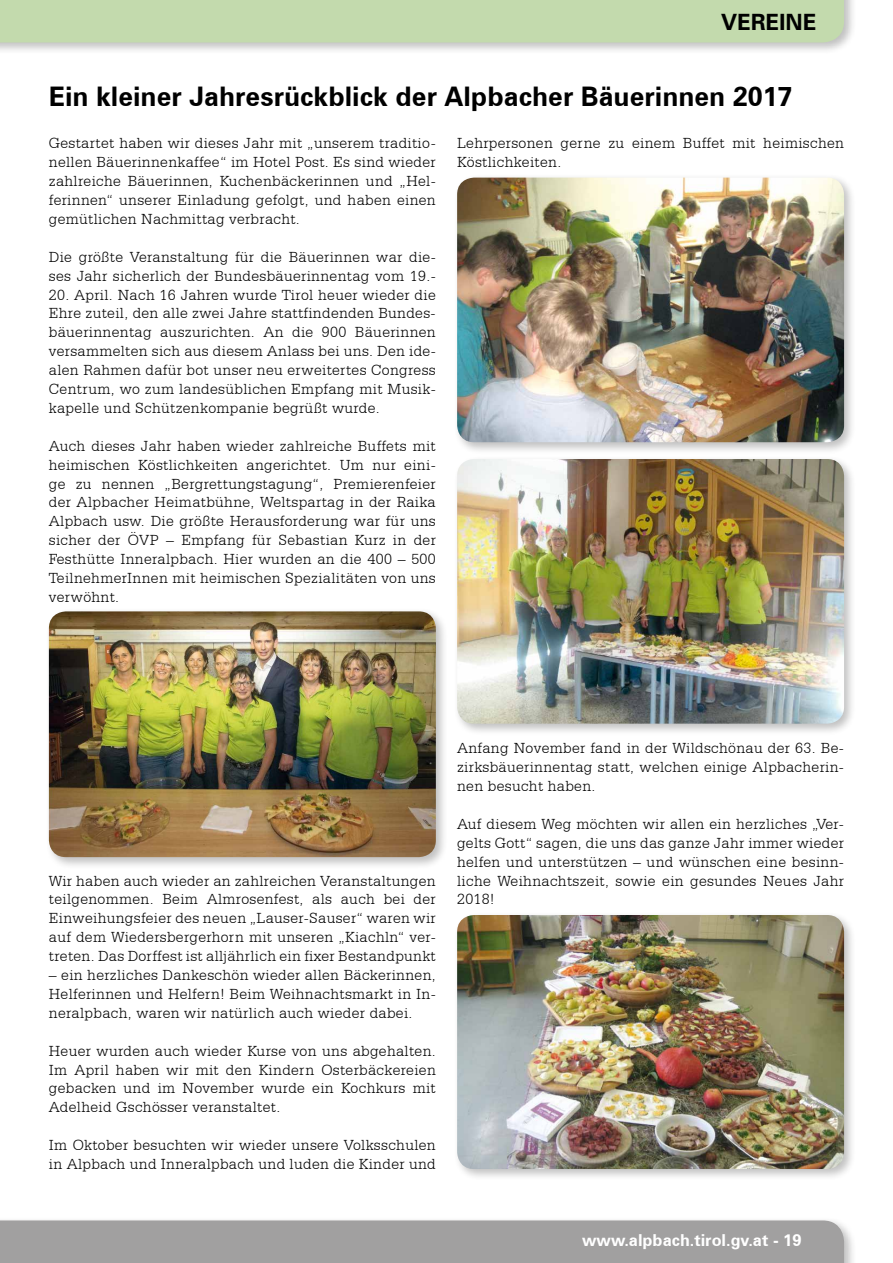
<style>
.page{position:relative;width:893px;height:1263px;background:#fff}
.page>*{position:absolute;margin:0;border:0;box-sizing:border-box;transform-origin:0 0}
.t1{font:700 27px "Zurich BT";color:#000}
.t2{font:700 22.5px "Zurich BT";color:#000}
.t3{font:700 16.5px "Zurich BT";color:#fff}
.t4{font:300 15.75px/18.9px "Serifa BT";letter-spacing:.02em;color:#000;text-align:justify}
</style>
<div class="page">
<div style="left:0;top:1216px;width:857px;height:47px;background:#000;opacity:.25"></div>
<div style="left:0;top:1220px;width:844px;height:43px;background:#a1a0a0"></div>
<div style="left:0;top:0;width:857px;height:55px;background:#000;opacity:.25"></div>
<div style="left:0;top:0;width:844px;height:43px;background:#c3daad"></div>
<div style="left:45px;top:607px;width:403px;height:263px;background:#000;opacity:.25"></div>
<img style="left:49px;top:611px;width:387px;height:246px">
<div style="left:453px;top:174px;width:403px;height:281px;background:#000;opacity:.25"></div>
<img style="left:457px;top:178px;width:387px;height:264px">
<div style="left:453px;top:455px;width:403px;height:281px;background:#000;opacity:.25"></div>
<img style="left:457px;top:459px;width:387px;height:265px">
<div style="left:453px;top:911px;width:403px;height:270px;background:#000;opacity:.25"></div>
<img style="left:457px;top:915px;width:387px;height:254px">
<h2 class="t2" style="left:721px;top:8px;width:97px">VEREINE</h2>
<h1 class="t1" style="left:49px;top:80px;width:745px">Ein kleiner Jahresrückblick der Alpbacher Bäuerinnen 2017</h1>
<p class="t4" style="left:49px;top:134px;width:388px">Gestartet haben wir dieses Jahr mit „unserem traditio&shy;nellen Bäuerinnenkaffee“ im Hotel Post. Es sind wieder zahlreiche Bäuerinnen, Kuchenbäckerinnen und „Hel&shy;ferinnen“ unserer Einladung gefolgt, und haben einen gemütlichen Nachmittag verbracht.</p>
<p class="t4" style="left:49px;top:247px;width:388px">Die größte Veranstaltung für die Bäuerinnen war die&shy;ses Jahr sicherlich der Bundesbäuerinnentag vom 19.-</p>
<p class="t4" style="left:49px;top:285px;width:388px">20. April. Nach 16 Jahren wurde Tirol heuer wieder die Ehre zuteil, den alle zwei Jahre stattfindenden Bundes&shy;bäuerinnentag auszurichten. An die 900 Bäuerinnen versammelten sich aus diesem Anlass bei uns. Den ide&shy;alen Rahmen dafür bot unser neu erweitertes Congress Centrum, wo zum landesüblichen Empfang mit Musik&shy;kapelle und Schützenkompanie begrüßt wurde.</p>
<p class="t4" style="left:49px;top:436px;width:388px">Auch dieses Jahr haben wieder zahlreiche Buffets mit heimischen Köstlichkeiten angerichtet. Um nur eini&shy;ge zu nennen „Bergrettungstagung“, Premierenfeier der Alpbacher Heimatbühne, Weltspartag in der Raika Alpbach usw. Die größte Herausforderung war für uns sicher der ÖVP – Empfang für Sebastian Kurz in der Festhütte Inneralpbach. Hier wurden an die 400 – 500<br>TeilnehmerInnen mit heimischen Spezialitäten von uns verwöhnt.</p>
<p class="t4" style="left:457px;top:134px;width:388px">Lehrpersonen gerne zu einem Buffet mit heimischen<br>Köstlichkeiten.</p>
<p class="t4" style="left:49px;top:871px;width:388px">Wir haben auch wieder an zahlreichen Veranstaltungen teilgenommen. Beim Almrosenfest, als auch bei der Einweihungsfeier des neuen „Lauser-Sauser“ waren wir auf dem Wiedersbergerhorn mit unseren „Kiachln“ ver&shy;treten. Das Dorffest ist alljährlich ein fixer Bestandpunkt</p>
<p class="t4" style="left:49px;top:965px;width:388px">– ein herzliches Dankeschön wieder allen Bäckerinnen, Helferinnen und Helfern! Beim Weihnachtsmarkt in In&shy;neralpbach, waren wir natürlich auch wieder dabei.</p>
<p class="t4" style="left:49px;top:1041px;width:388px">Heuer wurden auch wieder Kurse von uns abgehalten.<br>Im April haben wir mit den Kindern Osterbäckereien gebacken und im November wurde ein Kochkurs mit Adelheid Gschösser veranstaltet.</p>
<p class="t4" style="left:49px;top:1135px;width:388px">Im Oktober besuchten wir wieder unsere Volksschulen in Alpbach und Inneralpbach und luden die Kinder und</p>
<p class="t4" style="left:457px;top:738px;width:388px">Anfang November fand in der Wildschönau der 63. Be&shy;zirksbäuerinnentag statt, welchen einige Alpbacherin&shy;nen besucht haben.</p>
<p class="t4" style="left:457px;top:814px;width:388px">Auf diesem Weg möchten wir allen ein herzliches „Ver&shy;gelts Gott“ sagen, die uns das ganze Jahr immer wieder helfen und unterstützen – und wünschen eine besinn&shy;liche Weihnachtszeit, sowie ein gesundes Neues Jahr 2018!</p>
<p class="t3" style="left:582px;top:1230px;width:221px">www.alpbach.tirol.gv.at - 19</p>
</div>
